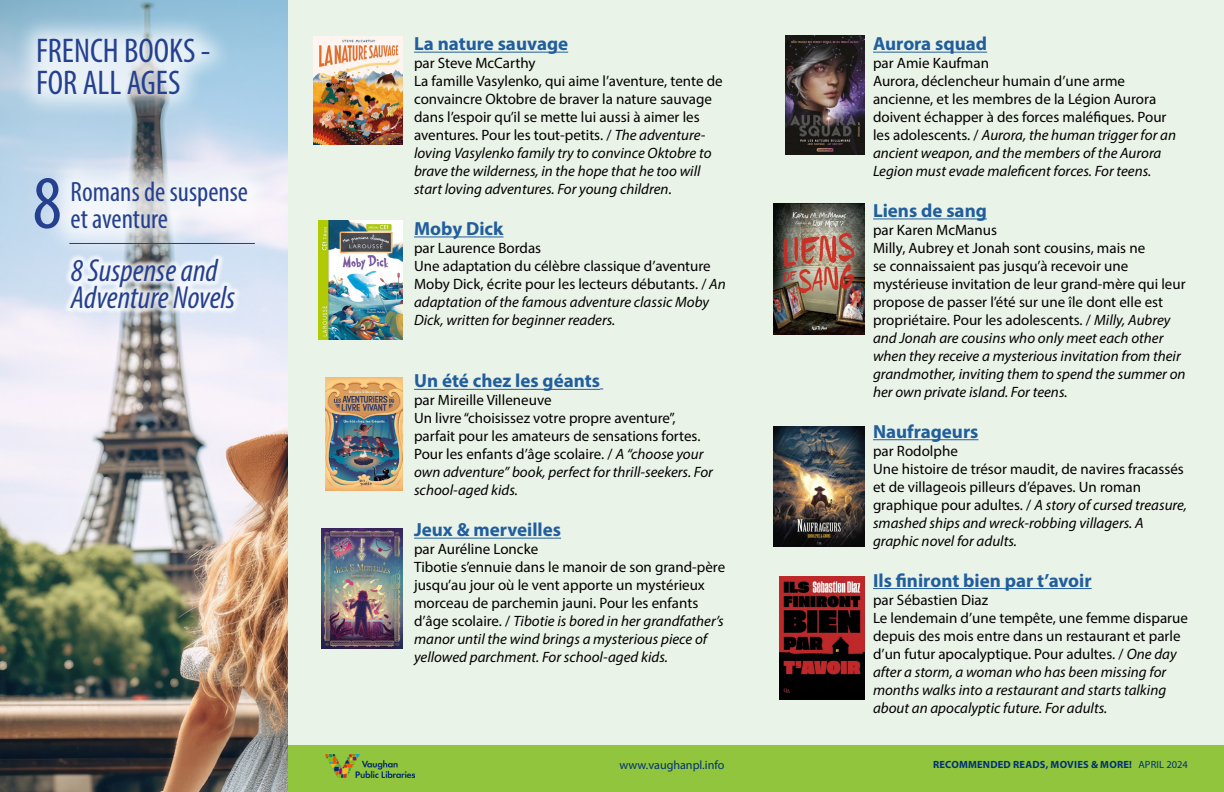
<style>
.page{position:relative;width:1224px;height:792px;background:#fff}
.page>*{position:absolute;margin:0;border:0;box-sizing:border-box;transform-origin:0 0}
.t1{font:condensed 76px "Myriad Pro";color:#25408f}
.t2{font:condensed 34.4px/32px "Myriad Pro";color:#25408f}
.t3{font:italic condensed 32px/27px "Myriad Pro";color:#25408f}
.t4{font:condensed 28px/27px "Myriad Pro";color:#25408f}
.t5{font:700 19px "Myriad Pro";color:#215e9e}
.t6{font:15px/18px "Myriad Pro";color:#000}
.t7{font:12.1px "Myriad Pro";color:#003273}
.t8{font:700 10.4px "Myriad Pro";letter-spacing:.02em;color:#003273}
.s1{font-style:italic}
.s2{font-weight:400}
</style>
<div class="page">
<div style="left:277px;top:0;width:947px;height:792px;background:#eaf3e7"></div>
<img style="left:0;top:0;width:288px;height:792px">
<div style="left:288px;top:745px;width:936px;height:47px;background:#90c53d"></div>
<img style="left:326px;top:754px;width:88px;height:24px">
<hr style="left:414px;top:52px;width:154px;height:1px;background:#215e9e">
<hr style="left:414px;top:236px;width:90px;height:1px;background:#215e9e">
<hr style="left:414px;top:389px;width:186px;height:1px;background:#215e9e">
<hr style="left:414px;top:538px;width:147px;height:1px;background:#215e9e">
<hr style="left:873px;top:52px;width:114px;height:1px;background:#215e9e">
<hr style="left:873px;top:218px;width:114px;height:1px;background:#215e9e">
<hr style="left:873px;top:439px;width:105px;height:1px;background:#215e9e">
<hr style="left:873px;top:588px;width:219px;height:1px;background:#215e9e">
<div style="left:42px;top:152px;width:235px;height:106px;background:#fff;opacity:.75"></div>
<hr style="left:69px;top:243px;width:186px;height:1px;background:#25408f">
<div style="left:13px;top:13px;width:222px;height:106px;background:#fff;opacity:.75"></div>
<div style="left:64px;top:253px;width:178px;height:62px;background:#fff;opacity:.75"></div>
<img style="left:313px;top:37px;width:90px;height:108px">
<img style="left:318px;top:220px;width:85px;height:120px">
<img style="left:326px;top:377px;width:77px;height:114px">
<img style="left:321px;top:528px;width:82px;height:120px">
<img style="left:786px;top:36px;width:78px;height:119px">
<img style="left:774px;top:203px;width:90px;height:132px">
<img style="left:774px;top:426px;width:90px;height:120px">
<img style="left:779px;top:576px;width:85px;height:124px">
<h2 class="t2" style="left:36px;top:34px;width:176px">FRENCH BOOKS -<br>FOR ALL AGES</h2>
<h1 class="t1" style="left:33px;top:157px;width:31px">8</h1>
<h3 class="t4" style="left:71px;top:178px;width:179px">Romans de suspense et aventure</h3>
<h3 class="t3" style="left:71px;top:257px;width:166px">8 Suspense and<br>Adventure Novels</h3>
<p class="t5" style="left:414px;top:31px;width:156px">La nature sauvage</p>
<p class="t6" style="left:414px;top:54px;width:310px">par Steve McCarthy<br>La famille Vasylenko, qui aime l’aventure, tente de convaincre Oktobre de braver la nature sauvage dans l’espoir qu’il se mette lui aussi à aimer les aventures. Pour les tout-petits. / <span class="s1">The adventure&shy;loving Vasylenko family try to convince Oktobre to brave the wilderness, in the hope that he too will start loving adventures. For young children.</span></p>
<p class="t5" style="left:414px;top:216px;width:91px">Moby Dick</p>
<p class="t6" style="left:414px;top:239px;width:313px">par Laurence Bordas<br>Une adaptation du célèbre classique d’aventure Moby Dick, écrite pour les lecteurs débutants. / <span class="s1">An adaptation of the famous adventure classic Moby Dick, written for beginner readers.</span></p>
<p class="t5" style="left:414px;top:369px;width:187px">Un été chez les géants</p>
<p class="t6" style="left:414px;top:391px;width:301px">par Mireille Villeneuve<br>Un livre “choisissez votre propre aventure”, parfait pour les amateurs de sensations fortes.<br>Pour les enfants d’âge scolaire. / <span class="s1">A “choose your own adventure” book, perfect for thrill-seekers. For school-aged kids.</span></p>
<p class="t5" style="left:414px;top:517px;width:149px">Jeux &amp; merveilles</p>
<p class="t6" style="left:414px;top:540px;width:313px">par Auréline Loncke<br>Tibotie s’ennuie dans le manoir de son grand-père jusqu’au jour où le vent apporte un mystérieux morceau de parchemin jauni. Pour les enfants d’âge scolaire. / <span class="s1">Tibotie is bored in her grandfather’s manor until the wind brings a mysterious piece of yellowed parchment. For school-aged kids.</span></p>
<p class="t5" style="left:873px;top:31px;width:116px">Aurora squad</p>
<p class="t6" style="left:873px;top:54px;width:304px">par Amie Kaufman<br>Aurora, déclencheur humain d’une arme ancienne, et les membres de la Légion Aurora doivent échapper à des forces maléfiques. Pour les adolescents. / <span class="s1">Aurora, the human trigger for an ancient weapon, and the members of the Aurora Legion must evade maleficent forces. For teens.</span></p>
<p class="t5" style="left:873px;top:198px;width:115px">Liens de sang</p>
<p class="t6" style="left:873px;top:221px;width:314px">par Karen McManus<br>Milly, Aubrey et Jonah sont cousins, mais ne<br>se connaissaient pas jusqu’à recevoir une mystérieuse invitation de leur grand-mère qui leur propose de passer l’été sur une île dont elle est propriétaire. Pour les adolescents. / <span class="s1">Milly, Aubrey and Jonah are cousins who only meet each other when they receive a mysterious invitation from their grandmother, inviting them to spend the summer on her own private island. For teens.</span></p>
<p class="t5" style="left:873px;top:419px;width:107px">Naufrageurs</p>
<p class="t6" style="left:873px;top:442px;width:315px">par Rodolphe<br>Une histoire de trésor maudit, de navires fracassés et de villageois pilleurs d’épaves. Un roman graphique pour adultes. / <span class="s1">A story of cursed treasure, smashed ships and wreck-robbing villagers. A graphic novel for adults.</span></p>
<p class="t5" style="left:873px;top:568px;width:220px">Ils finiront bien par t’avoir</p>
<p class="t6" style="left:873px;top:590px;width:316px">par Sébastien Diaz<br>Le lendemain d’une tempête, une femme disparue depuis des mois entre dans un restaurant et parle d’un futur apocalyptique. Pour adultes. / <span class="s1">One day after a storm, a woman who has been missing for months walks into a restaurant and starts talking about an apocalyptic future. For adults.</span></p>
<p class="t7" style="left:619px;top:758px;width:107px">www.vaughanpl.info</p>
<p class="t8" style="left:933px;top:758px;width:256px">RECOMMENDED READS, MOVIES &amp; MORE! <span class="s2">APRIL 2024</span></p>
</div>
